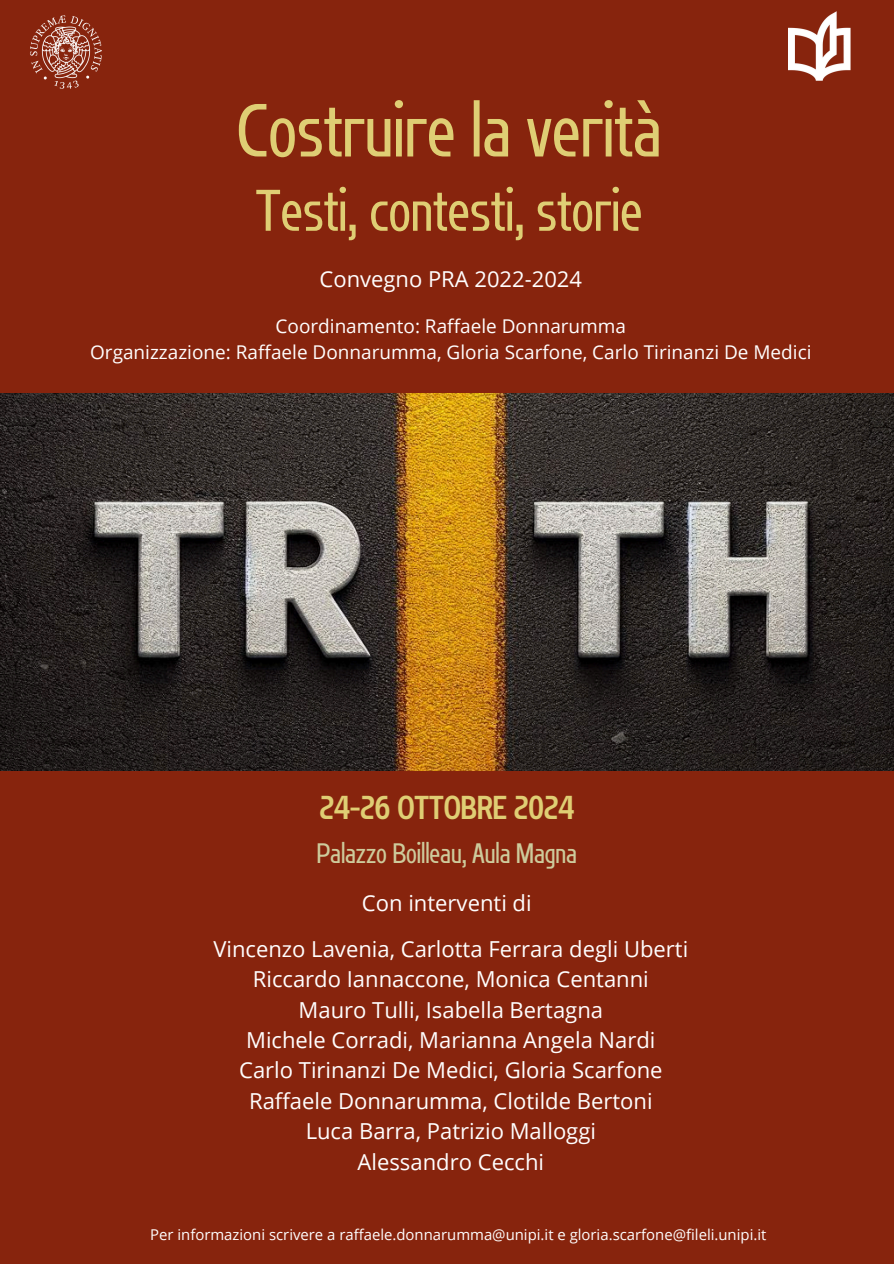
<style>
.page{position:relative;width:894px;height:1264px;background:#fff}
.page>*{position:absolute;margin:0;border:0;box-sizing:border-box;transform-origin:0 0}
.t1{font:75px "Flatory Sans 400 Cond";color:#dfce74}
.t2{font:58.5px "Flatory Sans 400 Cond";color:#dfce74}
.t3{font:33.15px "Flatory Sans 700 Cond";color:#dfce74}
.t4{font:28.2px "Flatory Sans 400 Cond";color:#cdcb9c}
.t5{font:22.05px/30.3px "Open Sans";color:#fffefe;text-align:center}
.t6{font:21.9px "Open Sans";color:#fffefe}
.t7{font:18.9px/25.8px "Open Sans";color:#fffefe;text-align:center}
.t8{font:14.85px "Open Sans";color:#fffefe}
</style>
<div class="page">
<div style="left:0;top:0;width:893px;height:1263px;background:#87240d"></div>
<img style="left:30px;top:15px;width:72px;height:74px">
<img style="left:788px;top:11px;width:63px;height:70px">
<img style="left:0;top:393px;width:893px;height:377px">
<h3 class="t1" style="left:237px;top:87px;width:426px">Costruire la verità</h3>
<h3 class="t2" style="left:256px;top:176px;width:388px">Testi, contesti, storie</h3>
<p class="t6" style="left:319px;top:263px;width:264px">Convegno PRA 2022-2024</p>
<h2 class="t7" style="left:90px;top:312px;width:722px">Coordinamento: Raffaele Donnarumma<br>Organizzazione: Raffaele Donnarumma, Gloria Scarfone, Carlo Tirinanzi De Medici</h2>
<h4 class="t3" style="left:319px;top:788px;width:256px">24-26 OTTOBRE 2024</h4>
<h5 class="t4" style="left:317px;top:836px;width:261px">Palazzo Boilleau, Aula Magna</h5>
<h4 class="t5" style="left:362px;top:887px;width:171px">Con interventi di</h4>
<h4 class="t5" style="left:213px;top:933px;width:476px">Vincenzo Lavenia, Carlotta Ferrara degli Uberti Riccardo Iannaccone, Monica Centanni<br>Mauro Tulli, Isabella Bertagna<br>Michele Corradi, Marianna Angela Nardi<br>Carlo Tirinanzi De Medici, Gloria Scarfone Raffaele Donnarumma, Clotilde Bertoni<br>Luca Barra, Patrizio Malloggi<br>Alessandro Cecchi</h4>
<p class="t8" style="left:150px;top:1224px;width:617px">Per informazioni scrivere a raffaele.donnarumma@unipi.it e gloria.scarfone@fileli.unipi.it</p>
</div>
